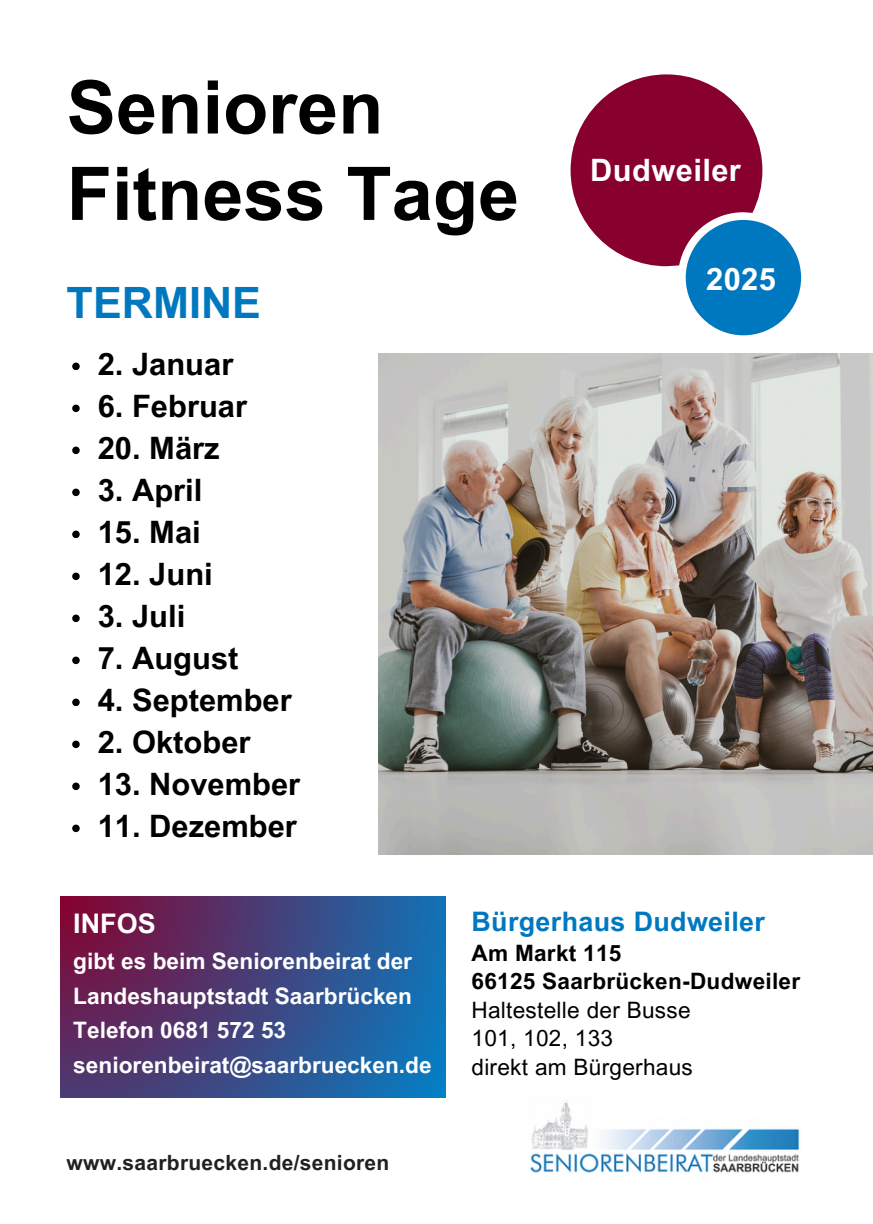
<style>
.page{position:relative;width:873px;height:1224px;background:#fff}
.page>*{position:absolute;margin:0;border:0;box-sizing:border-box;transform-origin:0 0}
.t1{font:700 74px/86.4px "Arial MT Pro";color:#000}
.t2{font:700 43.2px "Arial MT Pro";color:#0078c0}
.t3{font:700 31px "Arial MT Pro";color:#000}
.t4{font:700 31px "Arial MT Pro";color:#fff}
.t5{font:700 30.8px "Arial MT Pro";letter-spacing:.015em;color:#fff}
.t6{font:700 27px "Arial MT Pro";color:#fff}
.t7{font:700 26.8px "Arial MT Pro";letter-spacing:.015em;color:#0078c0}
.t8{font:700 22.6px/34.4px "Arial MT Pro";color:#fff}
.t9{font:22.6px "Arial MT Pro";letter-spacing:.015em;color:#000}
.t10{font:700 22.6px "Arial MT Pro";letter-spacing:.015em;color:#000}
.t11{font:700 21px "Arial MT Pro";letter-spacing:.015em;color:#231f20}
</style>
<div class="page">
<svg style="left:61px;top:896px;width:385px;height:202px;background:#40447f"></svg>
<svg style="left:571px;top:74px;width:191px;height:192px"></svg>
<div style="left:686px;top:220px;width:115px;height:115px;background:#0078c0;border-radius:50%"></div>
<img style="left:530px;top:1101px;width:270px;height:72px">
<img style="left:378px;top:354px;width:495px;height:501px">
<svg style="left:72px;top:363px;width:8px;height:7px"></svg>
<svg style="left:72px;top:405px;width:8px;height:7px"></svg>
<svg style="left:72px;top:447px;width:8px;height:7px"></svg>
<svg style="left:72px;top:489px;width:8px;height:7px"></svg>
<svg style="left:72px;top:531px;width:8px;height:7px"></svg>
<svg style="left:72px;top:573px;width:8px;height:7px"></svg>
<svg style="left:72px;top:615px;width:8px;height:7px"></svg>
<svg style="left:72px;top:657px;width:8px;height:7px"></svg>
<svg style="left:72px;top:699px;width:8px;height:7px"></svg>
<svg style="left:72px;top:741px;width:8px;height:7px"></svg>
<svg style="left:72px;top:783px;width:8px;height:7px"></svg>
<svg style="left:72px;top:825px;width:8px;height:7px"></svg>
<h3 class="t1" style="left:67px;top:74px;width:454px">Senioren<br>Fitness Tage</h3>
<p class="t2" style="left:67px;top:286px;width:196px">TERMINE</p>
<p class="t3" style="left:98px;top:352px;width:137px">2. Januar</p>
<p class="t3" style="left:98px;top:394px;width:151px">6. Februar</p>
<p class="t3" style="left:98px;top:436px;width:123px">20. März</p>
<p class="t3" style="left:98px;top:478px;width:106px">3. April</p>
<p class="t3" style="left:98px;top:520px;width:105px">15. Mai</p>
<p class="t3" style="left:98px;top:562px;width:117px">12. Juni</p>
<p class="t3" style="left:98px;top:604px;width:89px">3. Juli</p>
<p class="t3" style="left:98px;top:646px;width:142px">7. August</p>
<p class="t3" style="left:98px;top:688px;width:195px">4. September</p>
<p class="t3" style="left:98px;top:730px;width:154px">2. Oktober</p>
<h5 class="t3" style="left:98px;top:772px;width:204px">13. November</h5>
<h5 class="t3" style="left:98px;top:814px;width:201px">11. Dezember</h5>
<p class="t5" style="left:590px;top:158px;width:152px">Dudweiler</p>
<p class="t4" style="left:706px;top:267px;width:71px">2025</p>
<h1 class="t6" style="left:73px;top:914px;width:84px">INFOS</h1>
<h1 class="t8" style="left:73px;top:947px;width:360px">gibt es beim Seniorenbeirat der<br>Landeshauptstadt Saarbrücken<br>Telefon 0681 572 53 seniorenbeirat@saarbruecken.de</h1>
<p class="t11" style="left:67px;top:1154px;width:324px">www.saarbruecken.de/senioren</p>
<p class="t7" style="left:472px;top:911px;width:295px">Bürgerhaus Dudweiler</p>
<p class="t10" style="left:472px;top:944px;width:151px">Am Markt 115</p>
<p class="t10" style="left:472px;top:973px;width:330px">66125 Saarbrücken-Dudweiler</p>
<p class="t9" style="left:472px;top:1001px;width:221px">Haltestelle der Busse</p>
<p class="t9" style="left:472px;top:1030px;width:143px">101, 102, 133</p>
<p class="t9" style="left:472px;top:1058px;width:223px">direkt am Bürgerhaus</p>
</div>
